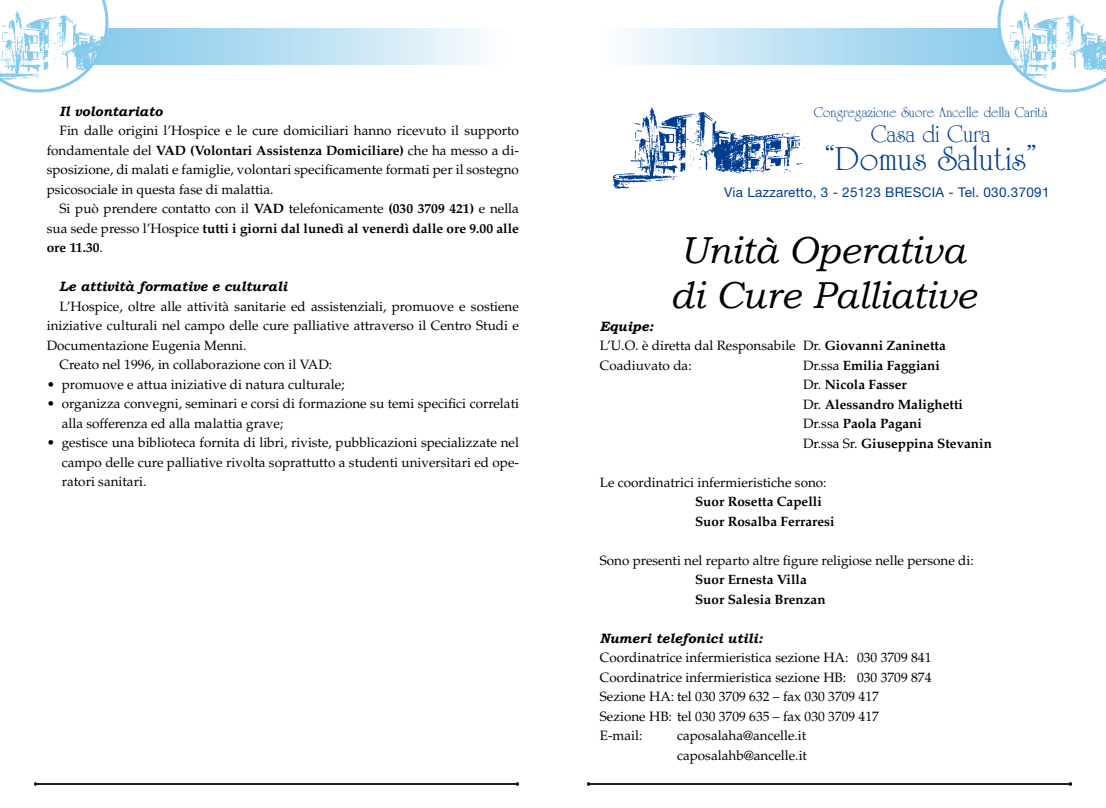
<style>
.page{position:relative;width:1106px;height:808px;background:#fff}
.page>*{position:absolute;margin:0;border:0;box-sizing:border-box;transform-origin:0 0}
.t1{font:italic 37.5px/45px "Bookman Old Style";color:#000;text-align:center}
.t2{font:35.7px "University Roman";letter-spacing:.01em;color:#003d8f;scale:1.05 1}
.t3{font:25.5px "University Roman";color:#003d8f}
.t4{font:15px "University Roman";letter-spacing:.01em;color:#003d8f}
.t5{font:13.5px/19.5px "Palatino";color:#000}
.t6{font:700 13.5px/19.5px "Palatino";color:#000}
.t7{font:italic 700 13.5px "Bookman Old Style";color:#000}
.t8{font:13.5px "Helvetica Neue";letter-spacing:.02em;color:#003d8f}
.s1{font-weight:700}
.s2{font-weight:400}
</style>
<div class="page">
<svg style="left:108px;top:29px;width:373px;height:36px"></svg>
<svg style="left:0;top:0;width:108px;height:92px"></svg>
<svg style="left:626px;top:29px;width:371px;height:36px"></svg>
<svg style="left:997px;top:0;width:109px;height:92px"></svg>
<hr style="left:36px;top:784px;width:481px;height:1px;background:#000">
<hr style="left:588px;top:784px;width:482px;height:1px;background:#000">
<img style="left:613px;top:107px;width:192px;height:82px">
<p class="t7" style="left:60px;top:103px;width:104px">Il volontariato</p>
<p class="t5" style="left:47px;top:121px;width:474px;text-align:justify;text-indent:13px">Fin dalle origini l’Hospice e le cure domiciliari hanno ricevuto il supporto fondamentale del <span class="s1">VAD (Volontari Assistenza Domiciliare)</span> che ha messo a di&shy;sposizione, di malati e famiglie, volontari specificamente formati per il sostegno psicosociale in questa fase di malattia.</p>
<p class="t5" style="left:47px;top:199px;width:473px;text-align:justify;text-indent:13px">Si può prendere contatto con il <span class="s1">VAD</span> telefonicamente <span class="s1">(030 3709 421)</span> e nella sua sede presso l’Hospice <span class="s1">tutti i giorni dal lunedì al venerdì dalle ore 9.00 alle ore 11.30</span>.</p>
<p class="t7" style="left:60px;top:279px;width:229px">Le attività formative e culturali</p>
<p class="t5" style="left:60px;top:297px;width:461px">L’Hospice, oltre alle attività sanitarie ed assistenziali, promuove e sostiene</p>
<p class="t5" style="left:47px;top:316px;width:474px">iniziative culturali nel campo delle cure palliative attraverso il Centro Studi e</p>
<p class="t5" style="left:47px;top:336px;width:201px">Documentazione Eugenia Menni.</p>
<p class="t5" style="left:60px;top:355px;width:274px">Creato nel 1996, in collaborazione con il VAD:</p>
<p class="t5" style="left:47px;top:375px;width:299px">• promuove e attua iniziative di natura culturale;</p>
<p class="t5" style="left:62px;top:394px;width:459px;text-indent:-15px">• organizza convegni, seminari e corsi di formazione su temi specifici correlati alla sofferenza ed alla malattia grave;</p>
<p class="t5" style="left:62px;top:433px;width:458px;text-align:justify;text-indent:-15px">• gestisce una biblioteca fornita di libri, riviste, pubblicazioni specializzate nel campo delle cure palliative rivolta soprattutto a studenti universitari ed ope&shy;ratori sanitari.</p>
<p class="t4" style="left:813px;top:103px;width:235px">Congregazione Suore Ancelle della Carità</p>
<h3 class="t3" style="left:870px;top:119px;width:121px">Casa di Cura</h3>
<h2 class="t2" style="left:825px;top:138px;width:202px">“Domus Salutis”</h2>
<p class="t8" style="left:724px;top:184px;width:327px">Via Lazzaretto, 3 - 25123 BRESCIA - Tel. 030.37091</p>
<h1 class="t1" style="left:669px;top:227px;width:308px">Unità Operativa di Cure Palliative</h1>
<p class="t7" style="left:600px;top:318px;width:55px">Equipe:</p>
<p class="t5" style="left:600px;top:336px;width:347px">L’U.O. è diretta dal Responsabile Dr. <span class="s1">Giovanni Zaninetta<br></span>Coadiuvato da:</p>
<p class="t6" style="left:803px;top:356px;width:190px"><span class="s2">Dr.ssa</span> Emilia Faggiani<br><span class="s2">Dr.</span> Nicola Fasser<br><span class="s2">Dr.</span> Alessandro Malighetti<br><span class="s2">Dr.ssa</span> Paola Pagani<br><span class="s2">Dr.ssa Sr.</span> Giuseppina Stevanin</p>
<p class="t5" style="left:600px;top:473px;width:228px">Le coordinatrici infermieristiche sono:</p>
<p class="t6" style="left:695px;top:492px;width:141px">Suor Rosetta Capelli<br>Suor Rosalba Ferraresi</p>
<p class="t5" style="left:600px;top:551px;width:375px">Sono presenti nel reparto altre figure religiose nelle persone di:</p>
<p class="t6" style="left:695px;top:570px;width:132px">Suor Ernesta Villa<br>Suor Salesia Brenzan</p>
<p class="t7" style="left:600px;top:630px;width:164px">Numeri telefonici utili:</p>
<p class="t5" style="left:600px;top:648px;width:333px">Coordinatrice infermieristica sezione HA: 030 3709 841<br>Coordinatrice infermieristica sezione HB: 030 3709 874<br>Sezione HA: tel 030 3709 632 – fax 030 3709 417<br>Sezione HB: tel 030 3709 635 – fax 030 3709 417<br>E-mail:</p>
<p class="t5" style="left:677px;top:726px;width:131px">caposalaha@ancelle.it caposalahb@ancelle.it</p>
</div>
